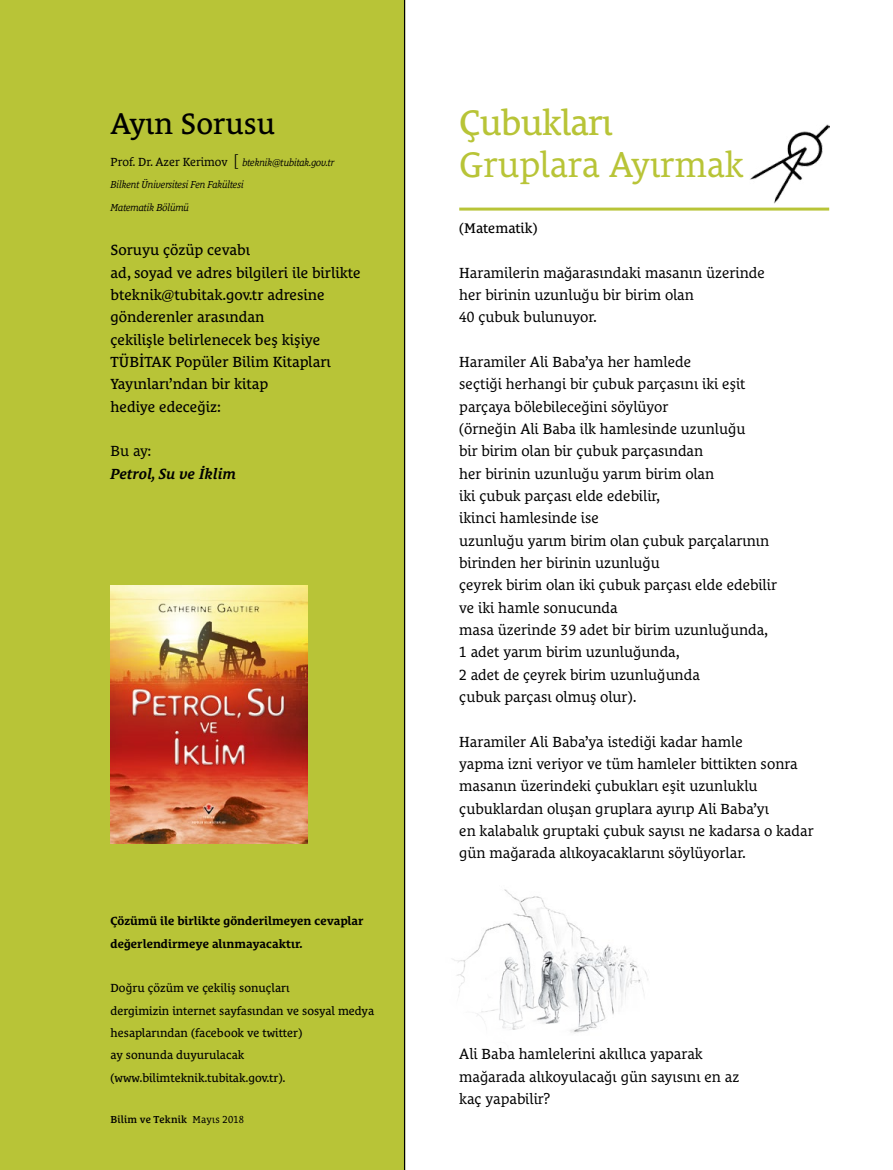
<style>
.page{position:relative;width:893px;height:1170px;background:#fff}
.page>*{position:absolute;margin:0;border:0;box-sizing:border-box;transform-origin:0 0}
.t1{font:36px "Le Monde Courrier Pro";color:#b8c437}
.t2{font:36px "Le Monde Courrier Pro";letter-spacing:-.02em;color:#b8c437}
.t3{font:30px "Le Monde Courrier Pro";color:#000}
.t4{font:15px/22.4px "Le Monde Courrier Pro";color:#000}
.t5{font:15px/22.4px "Le Monde Courrier Pro";color:#000}
.t6{font:italic 700 15px "Le Monde Courrier Pro";color:#000}
.t7{font:14.25px "Le Monde Courrier Pro";color:#000}
.t8{font:12px/22.4px "Le Monde Courrier Pro";color:#000}
.t9{font:700 12px/22.4px "Le Monde Courrier Pro";color:#000}
.t10{font:italic 10.35px/22.4px "Le Monde Courrier Pro";letter-spacing:-.035em;color:#000}
.t11{font:600 10.35px "Le Monde Courrier Pro";letter-spacing:.01em;color:#000}
.s1{font-style:normal;font-size:12px}
.s2{font-family:"Le Monde Sans Pro";font-weight:300;font-style:normal;font-size:16.2px}
.s3{font-weight:400}
</style>
<div class="page">
<img style="left:452px;top:889px;width:196px;height:144px">
<div style="left:0;top:0;width:404px;height:1169px;background:#b8c437"></div>
<hr style="left:404px;top:0;width:1px;height:1169px;background:#000">
<hr style="left:459px;top:207px;width:370px;height:3px;background:#b8c437">
<img style="left:750px;top:124px;width:79px;height:80px">
<img style="left:111px;top:585px;width:197px;height:258px">
<h2 class="t3" style="left:111px;top:100px;width:166px">Ayın Sorusu</h2>
<p class="t10" style="left:111px;top:150px;width:226px"><span class="s1">Prof. Dr. Azer Kerimov</span> <span class="s2">[</span> bteknik@tubitak.gov.tr<br>Bilkent Üniversitesi Fen Fakültesi<br>Matematik Bölümü</p>
<p class="t5" style="left:111px;top:237px;width:252px">Soruyu çözüp cevabı<br>ad, soyad ve adres bilgileri ile birlikte bteknik@tubitak.gov.tr adresine gönderenler arasından<br>çekilişle belirlenecek beş kişiye<br>TÜBİTAK Popüler Bilim Kitapları<br>Yayınları’ndan bir kitap<br>hediye edeceğiz:</p>
<p class="t4" style="left:111px;top:438px;width:42px">Bu ay:</p>
<p class="t6" style="left:111px;top:461px;width:127px">Petrol, Su ve İklim</p>
<p class="t9" style="left:111px;top:908px;width:254px">Çözümü ile birlikte gönderilmeyen cevaplar değerlendirmeye alınmayacaktır.</p>
<p class="t8" style="left:111px;top:975px;width:265px">Doğru çözüm ve çekiliş sonuçları<br>dergimizin internet sayfasından ve sosyal medya hesaplarından (facebook ve twitter)<br>ay sonunda duyurulacak (www.bilimteknik.tubitak.gov.tr).</p>
<p class="t11" style="left:111px;top:1110px;width:135px">Bilim ve Teknik <span class="s3">Mayıs 2018</span></p>
<h1 class="t2" style="left:459px;top:94px;width:155px">Çubukları</h1>
<h1 class="t1" style="left:459px;top:136px;width:286px">Gruplara Ayırmak</h1>
<p class="t7" style="left:459px;top:216px;width:80px">(Matematik)</p>
<p class="t4" style="left:459px;top:259px;width:307px">Haramilerin mağarasındaki masanın üzerinde her birinin uzunluğu bir birim olan<br>40 çubuk bulunuyor.</p>
<p class="t4" style="left:459px;top:349px;width:319px">Haramiler Ali Baba’ya her hamlede<br>seçtiği herhangi bir çubuk parçasını iki eşit parçaya bölebileceğini söylüyor<br>(örneğin Ali Baba ilk hamlesinde uzunluğu<br>bir birim olan bir çubuk parçasından<br>her birinin uzunluğu yarım birim olan<br>iki çubuk parçası elde edebilir,<br>ikinci hamlesinde ise<br>uzunluğu yarım birim olan çubuk parçalarının birinden her birinin uzunluğu<br>çeyrek birim olan iki çubuk parçası elde edebilir ve iki hamle sonucunda<br>masa üzerinde 39 adet bir birim uzunluğunda, 1 adet yarım birim uzunluğunda,<br>2 adet de çeyrek birim uzunluğunda<br>çubuk parçası olmuş olur).</p>
<p class="t4" style="left:459px;top:728px;width:356px">Haramiler Ali Baba’ya istediği kadar hamle<br>yapma izni veriyor ve tüm hamleler bittikten sonra masanın üzerindeki çubukları eşit uzunluklu çubuklardan oluşan gruplara ayırıp Ali Baba’yı<br>en kalabalık gruptaki çubuk sayısı ne kadarsa o kadar gün mağarada alıkoyacaklarını söylüyorlar.</p>
<p class="t4" style="left:459px;top:1041px;width:282px">Ali Baba hamlelerini akıllıca yaparak mağarada alıkoyulacağı gün sayısını en az kaç yapabilir?</p>
</div>
